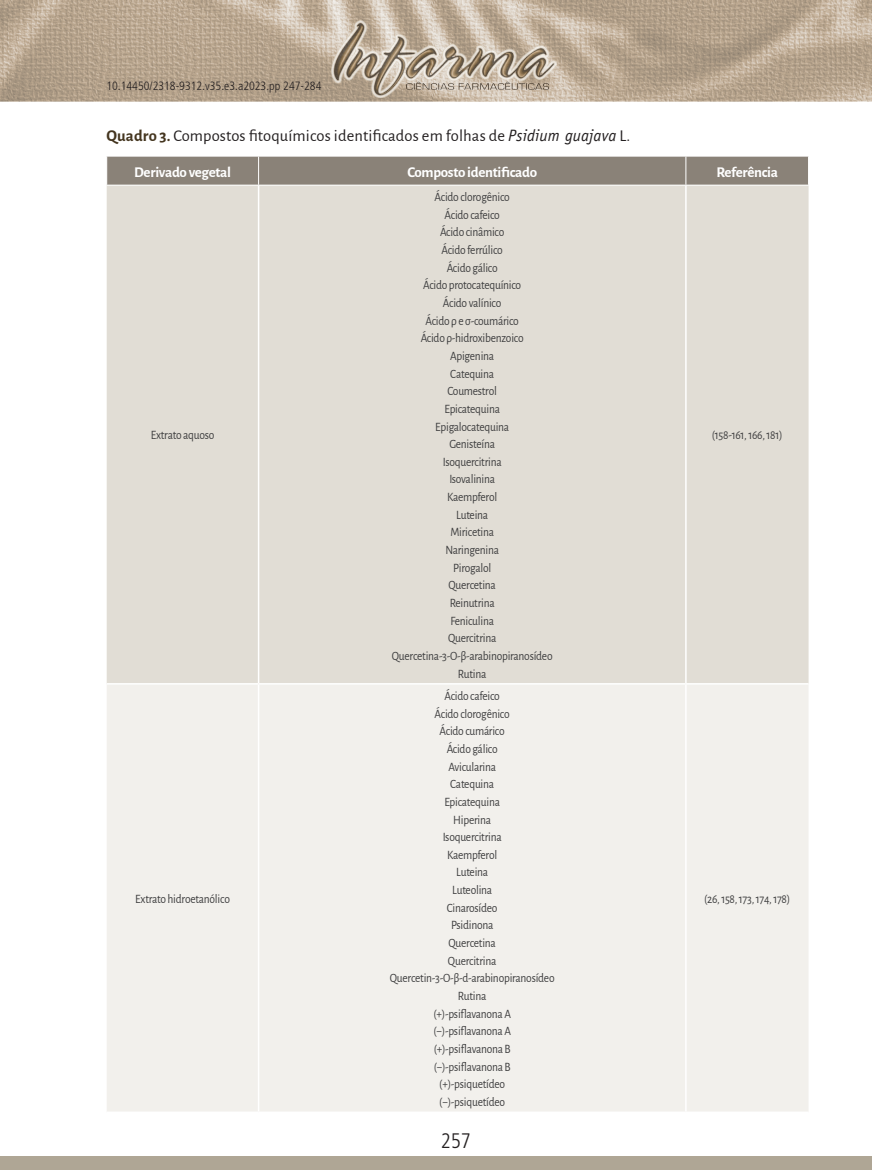
<style>
.page{position:relative;width:872px;height:1170px;background:#fff}
.page>*{position:absolute;margin:0;border:0;box-sizing:border-box;transform-origin:0 0}
.t1{font:300 condensed 21px "Frutiger LT Std";color:#231f20}
.t2{font:16.5px "Alegreya Sans";letter-spacing:.01em;color:#231f20}
.t3{font:700 15px "Alegreya Sans";letter-spacing:-.02em;color:#fff}
.t4{font:12.75px/17.7px "Alegreya Sans";letter-spacing:-.02em;color:#3e3e3f;text-align:center;scale:.9 1}
.t5{font:300 condensed 12px "Frutiger LT Std";color:#231f20}
.s1{font-weight:700;color:#44351f}
.s2{font-family:"Officina Sans Std";font-style:italic}
</style>
<div class="page">
<img style="left:0;top:0;width:872px;height:101px">
<div style="left:0;top:1155px;width:872px;height:14px;background:#afa695"></div>
<img style="left:332px;top:20px;width:224px;height:77px">
<div style="left:107px;top:186px;width:701px;height:497px;background:#e1ddd5"></div>
<div style="left:107px;top:685px;width:701px;height:426px;background:#f2f0ec"></div>
<hr style="left:258px;top:185px;width:1px;height:498px;background:#fff">
<hr style="left:685px;top:185px;width:1px;height:498px;background:#fff">
<hr style="left:258px;top:684px;width:1px;height:427px;background:#fff">
<hr style="left:685px;top:684px;width:1px;height:427px;background:#fff">
<svg style="left:106px;top:156px;width:703px;height:29px;background:#8e877d"></svg>
<p class="t5" style="left:106px;top:79px;width:217px">10.14450/2318-9312.v35.e3.a2023.pp 247-284</p>
<p class="t2" style="left:106px;top:124px;width:525px"><span class="s1">Quadro 3.</span> Compostos fitoquímicos identificados em folhas de <span class="s2">Psidium guajava</span> L.</p>
<p class="t3" style="left:134px;top:161px;width:98px">Derivado vegetal</p>
<p class="t3" style="left:407px;top:161px;width:131px">Composto identificado</p>
<p class="t3" style="left:716px;top:161px;width:63px">Referência</p>
<p class="t4" style="left:151px;top:426px;width:72px">Extrato aquoso</p>
<p class="t4" style="left:135px;top:889px;width:107px">Extrato hidroetanólico</p>
<p class="t4" style="left:392px;top:187px;width:180px">Ácido clorogênico<br>Ácido cafeico<br>Ácido cinâmico<br>Ácido ferrúlico<br>Ácido gálico<br>Ácido protocatequínico<br>Ácido valínico<br>Ácido ρ e σ-coumárico<br>Ácido ρ-hidroxibenzoico<br>Apigenina<br>Catequina<br>Coumestrol<br>Epicatequina<br>Epigalocatequina<br>Genisteína<br>Isoquercitrina<br>Isovalinina<br>Kaempferol<br>Luteina<br>Miricetina<br>Naringenina<br>Pirogalol<br>Quercetina<br>Reinutrina<br>Feniculina<br>Quercitrina<br>Quercetina-3-O-β-arabinopiranosídeo<br>Rutina</p>
<p class="t4" style="left:390px;top:686px;width:185px">Ácido cafeico<br>Ácido clorogênico<br>Ácido cumárico<br>Ácido gálico<br>Avicularina<br>Catequina<br>Epicatequina<br>Hiperina<br>Isoquercitrina<br>Kaempferol<br>Luteina<br>Luteolina<br>Cinarosídeo<br>Psidinona<br>Quercetina<br>Quercitrina<br>Quercetin-3-O-β-d-arabinopiranosídeo<br>Rutina<br>(+)-psiflavanona A<br>(−)-psiflavanona A<br>(+)-psiflavanona B<br>(−)-psiflavanona B<br>(+)-psiquetídeo<br>(−)-psiquetídeo</p>
<h1 class="t1" style="left:441px;top:1128px;width:32px">257</h1>
<p class="t4" style="left:712px;top:425px;width:80px">(158-161, 166, 181)</p>
<p class="t4" style="left:704px;top:889px;width:97px">(26, 158, 173, 174, 178)</p>
</div>
